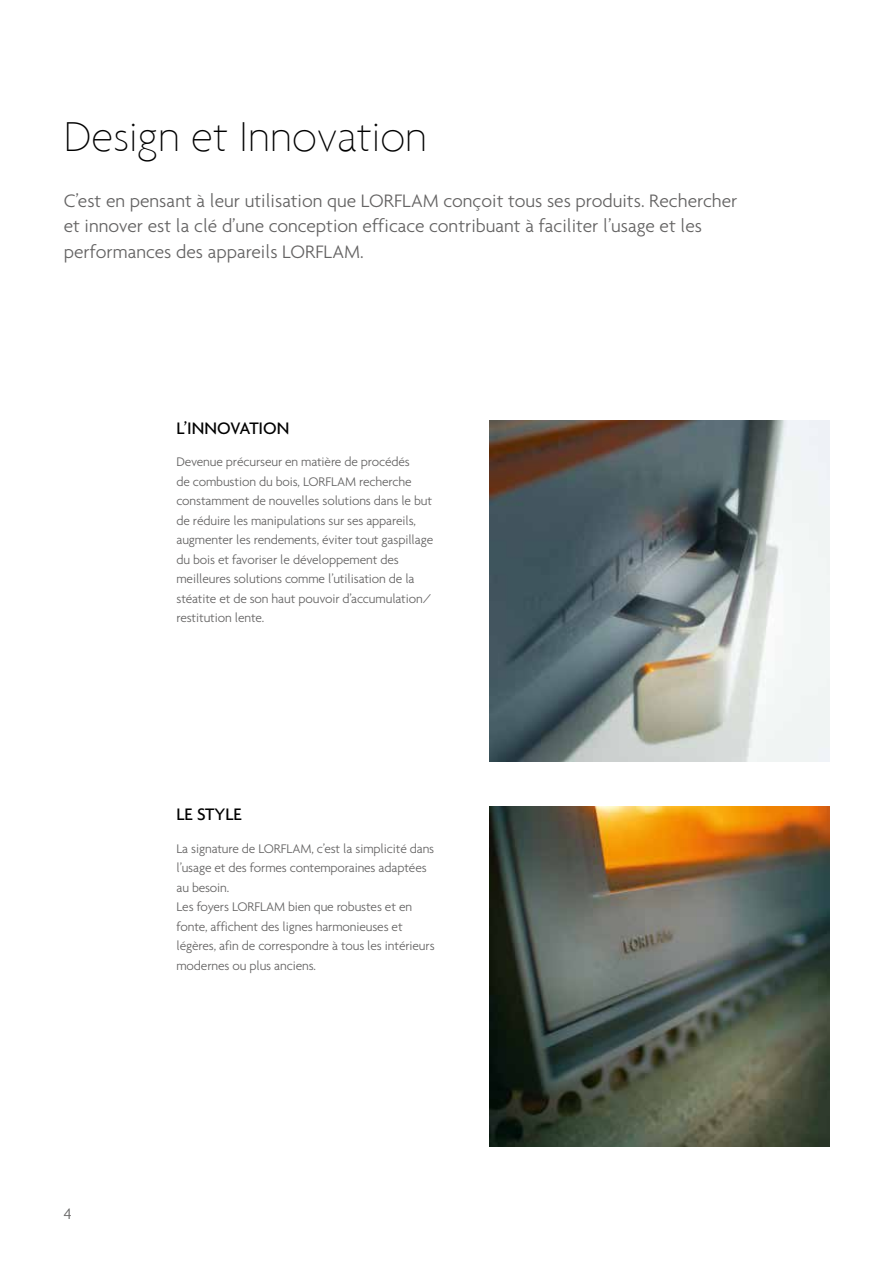
<style>
.page{position:relative;width:893px;height:1263px;background:#fff}
.page>*{position:absolute;margin:0;border:0;box-sizing:border-box;transform-origin:0 0}
.t1{font:100 45px "Agenda";color:#000}
.t2{font:300 19.5px/25.5px "Agenda";color:#646363}
.t3{font:500 18px "Agenda";color:#000}
.t4{font:300 16.5px "Agenda";color:#646363}
.t5{font:300 13.5px/19.5px "Agenda";letter-spacing:-.01em;color:#646363}
</style>
<div class="page">
<img style="left:489px;top:421px;width:340px;height:340px">
<img style="left:489px;top:806px;width:340px;height:340px">
<h1 class="t1" style="left:64px;top:111px;width:365px">Design et Innovation</h1>
<h2 class="t2" style="left:64px;top:187px;width:675px">C’est en pensant à leur utilisation que LORFLAM conçoit tous ses produits. Rechercher et innover est la clé d’une conception efficace contribuant à faciliter l’usage et les performances des appareils LORFLAM.</h2>
<h3 class="t3" style="left:176px;top:417px;width:115px">L’INNOVATION</h3>
<p class="t5" style="left:176px;top:452px;width:258px">Devenue précurseur en matière de procédés<br>de combustion du bois, LORFLAM recherche constamment de nouvelles solutions dans le but de réduire les manipulations sur ses appareils, augmenter les rendements, éviter tout gaspillage du bois et favoriser le développement des meilleures solutions comme l’utilisation de la stéatite et de son haut pouvoir d’accumulation/ restitution lente.</p>
<p class="t4" style="left:64px;top:1204px;width:9px">4</p>
<h3 class="t3" style="left:176px;top:804px;width:67px">LE STYLE</h3>
<p class="t5" style="left:176px;top:838px;width:260px">La signature de LORFLAM, c’est la simplicité dans l’usage et des formes contemporaines adaptées au besoin.<br>Les foyers LORFLAM bien que robustes et en fonte, affichent des lignes harmonieuses et légères, afin de correspondre à tous les intérieurs modernes ou plus anciens.</p>
</div>
